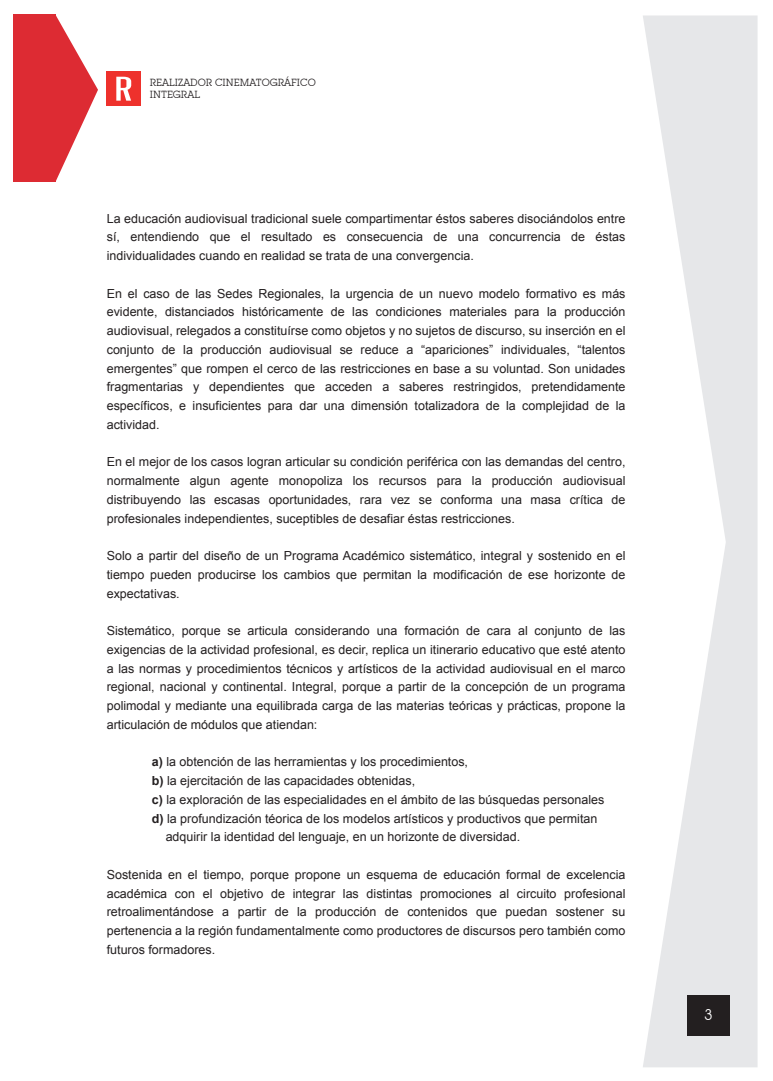
<style>
.page{position:relative;width:773px;height:1081px;background:#fff}
.page>*{position:absolute;margin:0;border:0;box-sizing:border-box;transform-origin:0 0}
.t1{font:15px "Lubalin Graph IT Cby BT";color:#fff}
.t2{font:12.5px/18.8px "Arial";color:#231f20;text-align:justify}
.t3{font:10.12px/12.1px "Lubalin Graph IT Cby BT";color:#231f20}
.s1{font-weight:700}
</style>
<div class="page">
<svg style="left:643px;top:15px;width:114px;height:1052px;fill:#e6e7e9"></svg>
<div style="left:13px;top:15px;width:42px;height:167px;background:#dd2b33"></div>
<svg style="left:55px;top:15px;width:43px;height:167px"></svg>
<div style="left:107px;top:72px;width:34px;height:34px;background:#ee312c"></div>
<svg style="left:116px;top:77px;width:15px;height:24px"></svg>
<div style="left:687px;top:995px;width:42px;height:41px;background:#231f20"></div>
<p class="t3" style="left:150px;top:76px;width:167px">REALIZADOR CINEMATOGRÁFICO<br>INTEGRAL</p>
<p class="t2" style="left:107px;top:209px;width:520px">La educación audiovisual tradicional suele compartimentar éstos saberes disociándolos entre sí, entendiendo que el resultado es consecuencia de una concurrencia de éstas individualidades cuando en realidad se trata de una convergencia.</p>
<p class="t2" style="left:107px;top:284px;width:520px">En el caso de las Sedes Regionales, la urgencia de un nuevo modelo formativo es más evidente, distanciados históricamente de las condiciones materiales para la producción audiovisual, relegados a constituírse como objetos y no sujetos de discurso, su inserción en el conjunto de la producción audiovisual se reduce a “apariciones” individuales, “talentos emergentes” que rompen el cerco de las restricciones en base a su voluntad. Son unidades fragmentarias y dependientes que acceden a saberes restringidos, pretendidamente específicos, e insuficientes para dar una dimensión totalizadora de la complejidad de la actividad.</p>
<p class="t2" style="left:107px;top:453px;width:520px">En el mejor de los casos logran articular su condición periférica con las demandas del centro, normalmente algun agente monopoliza los recursos para la producción audiovisual distribuyendo las escasas oportunidades, rara vez se conforma una masa crítica de profesionales independientes, suceptibles de desafiar éstas restricciones.</p>
<p class="t2" style="left:107px;top:546px;width:520px">Solo a partir del diseño de un Programa Académico sistemático, integral y sostenido en el tiempo pueden producirse los cambios que permitan la modificación de ese horizonte de expectativas.</p>
<p class="t2" style="left:107px;top:621px;width:520px">Sistemático, porque se articula considerando una formación de cara al conjunto de las exigencias de la actividad profesional, es decir, replica un itinerario educativo que esté atento a las normas y procedimientos técnicos y artísticos de la actividad audiovisual en el marco regional, nacional y continental. Integral, porque a partir de la concepción de un programa polimodal y mediante una equilibrada carga de las materias teóricas y prácticas, propone la articulación de módulos que atiendan:</p>
<p class="t2" style="left:152px;top:753px;width:318px"><span class="s1">a)</span> la obtención de las herramientas y los procedimientos,</p>
<p class="t2" style="left:152px;top:771px;width:265px"><span class="s1">b)</span> la ejercitación de las capacidades obtenidas,</p>
<p class="t2" style="left:152px;top:790px;width:454px"><span class="s1">c)</span> la exploración de las especialidades en el ámbito de las búsquedas personales</p>
<p class="t2" style="left:152px;top:809px;width:447px"><span class="s1">d)</span> la profundización téorica de los modelos artísticos y productivos que permitan</p>
<p class="t2" style="left:166px;top:828px;width:356px">adquirir la identidad del lenguaje, en un horizonte de diversidad.</p>
<p class="t2" style="left:107px;top:865px;width:520px">Sostenida en el tiempo, porque propone un esquema de educación formal de excelencia académica con el objetivo de integrar las distintas promociones al circuito profesional retroalimentándose a partir de la producción de contenidos que puedan sostener su pertenencia a la región fundamentalmente como productores de discursos pero también como futuros formadores.</p>
<p class="t1" style="left:704px;top:1006px;width:10px">3</p>
</div>
